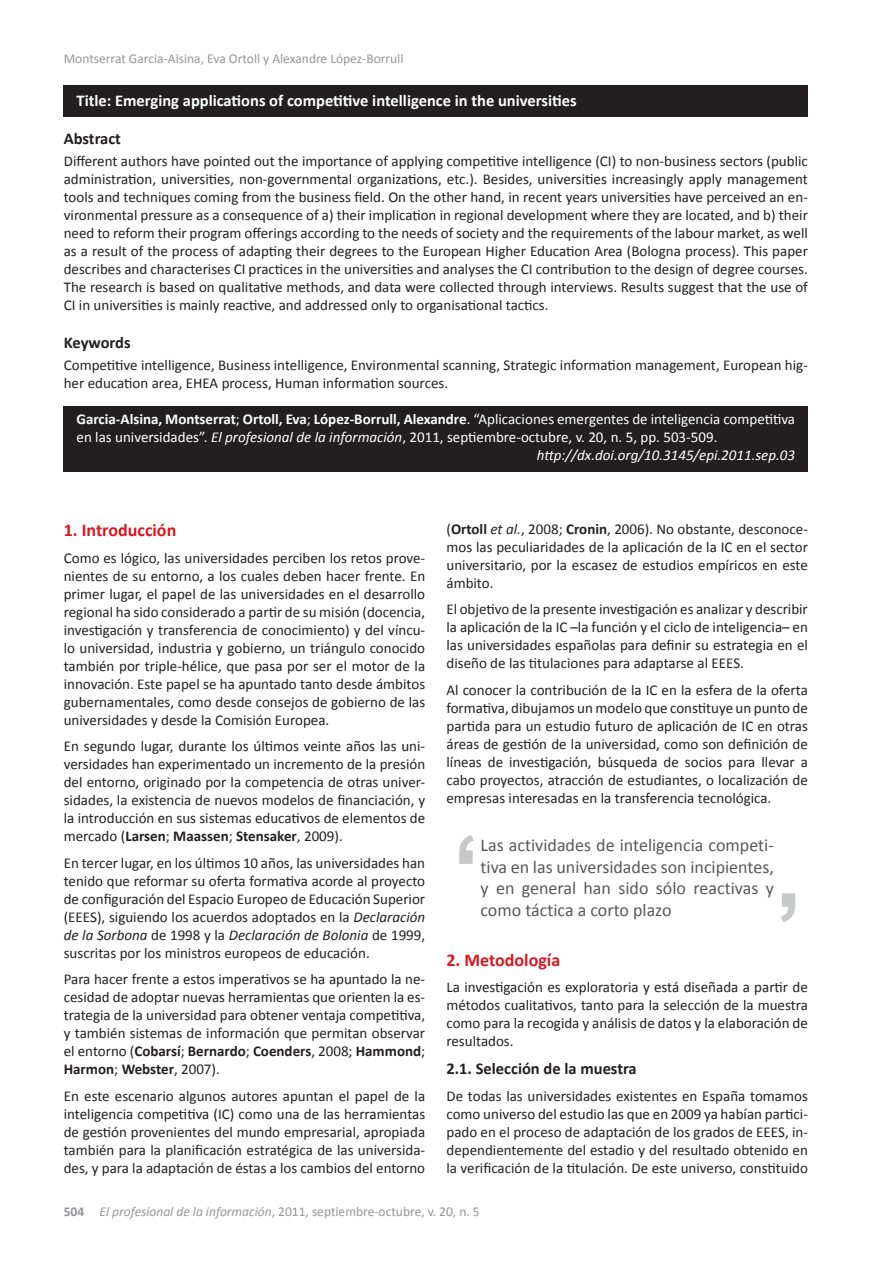
<style>
.page{position:relative;width:893px;height:1263px;background:#fff}
.page>*{position:absolute;margin:0;border:0;box-sizing:border-box;transform-origin:0 0}
.t1{font:18px/21.6px "Calibri";color:#57585a;text-align:justify}
.t2{font:700 18px "Calibri";color:#d7171f}
.t3{font:700 16.5px "Calibri";color:#fff}
.t4{font:700 16.5px "Calibri";color:#231f20}
.t5{font:15px/18px "Calibri";color:#231f20;text-align:justify}
.t6{font:700 15px "Calibri";color:#fff}
.t7{font:15px "Calibri";color:#fff}
.t8{font:italic 15px "Calibri";color:#fff}
.t9{font:13.5px "Calibri";color:#939598}
.s1{font-weight:400}
.s2{font-style:italic}
.s3{font-weight:700}
</style>
<div class="page">
<div style="left:64px;top:406px;width:744px;height:66px;background:#231f20"></div>
<div style="left:64px;top:85px;width:744px;height:32px;background:#231f20"></div>
<svg style="left:781px;top:893px;width:14px;height:29px"></svg>
<svg style="left:459px;top:835px;width:15px;height:29px"></svg>
<p class="t9" style="left:64px;top:50px;width:341px">Montserrat Garcia-Alsina, Eva Ortoll y Alexandre López-Borrull</p>
<p class="t3" style="left:77px;top:90px;width:502px">Title: Emerging applications of competitive intelligence in the universities</p>
<p class="t4" style="left:64px;top:128px;width:59px">Abstract</p>
<p class="t5" style="left:64px;top:152px;width:746px">Different authors have pointed out the importance of applying competitive intelligence (CI) to non-business sectors (public administration, universities, non-governmental organizations, etc.). Besides, universities increasingly apply management tools and techniques coming from the business field. On the other hand, in recent years universities have perceived an en&shy;vironmental pressure as a consequence of a) their implication in regional development where they are located, and b) their need to reform their program offerings according to the needs of society and the requirements of the labour market, as well as a result of the process of adapting their degrees to the European Higher Education Area (Bologna process). This paper describes and characterises CI practices in the universities and analyses the CI contribution to the design of degree courses.<br>The research is based on qualitative methods, and data were collected through interviews. Results suggest that the use of CI in universities is mainly reactive, and addressed only to organisational tactics.</p>
<p class="t4" style="left:64px;top:332px;width:68px">Keywords</p>
<p class="t5" style="left:64px;top:356px;width:746px">Competitive intelligence, Business intelligence, Environmental scanning, Strategic information management, European hig&shy;her education area, EHEA process, Human information sources.</p>
<p class="t6" style="left:77px;top:409px;width:720px">Garcia-Alsina, Montserrat<span class="s1">;</span> Ortoll, Eva<span class="s1">;</span> López-Borrull, Alexandre<span class="s1">. “Aplicaciones emergentes de inteligencia competitiva</span></p>
<p class="t7" style="left:77px;top:428px;width:642px">en las universidades”. <span class="s2">El profesional de la información</span>, 2011, septiembre-octubre, v. 20, n. 5, pp. 503-509.</p>
<p class="t8" style="left:537px;top:445px;width:260px">http://dx.doi.org/10.3145/epi.2011.sep.03</p>
<p class="t2" style="left:64px;top:519px;width:114px">1. Introducción</p>
<p class="t5" style="left:64px;top:549px;width:363px">Como es lógico, las universidades perciben los retos prove&shy;nientes de su entorno, a los cuales deben hacer frente. En primer lugar, el papel de las universidades en el desarrollo regional ha sido considerado a partir de su misión (docencia, investigación y transferencia de conocimiento) y del víncu&shy;lo universidad, industria y gobierno, un triángulo conocido también por triple-hélice, que pasa por ser el motor de la innovación. Este papel se ha apuntado tanto desde ámbitos gubernamentales, como desde consejos de gobierno de las universidades y desde la Comisión Europea.</p>
<p class="t5" style="left:64px;top:737px;width:363px">En segundo lugar, durante los últimos veinte años las uni&shy;versidades han experimentado un incremento de la presión del entorno, originado por la competencia de otras univer&shy;sidades, la existencia de nuevos modelos de financiación, y la introducción en sus sistemas educativos de elementos de mercado (<span class="s3">Larsen</span>; <span class="s3">Maassen</span>; <span class="s3">Stensaker</span>, 2009).</p>
<p class="t5" style="left:64px;top:854px;width:363px">En tercer lugar, en los últimos 10 años, las universidades han tenido que reformar su oferta formativa acorde al proyecto de configuración del Espacio Europeo de Educación Superior (EEES), siguiendo los acuerdos adoptados en la <span class="s2">Declaración de la Sorbona</span> de 1998 y la <span class="s2">Declaración de Bolonia</span> de 1999, suscritas por los ministros europeos de educación.</p>
<p class="t5" style="left:64px;top:970px;width:363px">Para hacer frente a estos imperativos se ha apuntado la ne&shy;cesidad de adoptar nuevas herramientas que orienten la es&shy;trategia de la universidad para obtener ventaja competitiva, y también sistemas de información que permitan observar el entorno (<span class="s3">Cobarsí</span>; <span class="s3">Bernardo</span>; <span class="s3">Coenders</span>, 2008; <span class="s3">Hammond</span>; <span class="s3">Harmon</span>; <span class="s3">Webster</span>, 2007).</p>
<p class="t5" style="left:64px;top:1087px;width:363px">En este escenario algunos autores apuntan el papel de la inteligencia competitiva (IC) como una de las herramientas de gestión provenientes del mundo empresarial, apropiada también para la planificación estratégica de las universida&shy;des, y para la adaptación de éstas a los cambios del entorno</p>
<p class="t5" style="left:446px;top:520px;width:363px">(<span class="s3">Ortoll</span> <span class="s2">et al.</span>, 2008; <span class="s3">Cronin</span>, 2006). No obstante, desconoce&shy;mos las peculiaridades de la aplicación de la IC en el sector universitario, por la escasez de estudios empíricos en este ámbito.</p>
<p class="t5" style="left:446px;top:600px;width:363px">El objetivo de la presente investigación es analizar y describir la aplicación de la IC –la función y el ciclo de inteligencia– en las universidades españolas para definir su estrategia en el diseño de las titulaciones para adaptarse al EEES.</p>
<p class="t5" style="left:446px;top:681px;width:363px">Al conocer la contribución de la IC en la esfera de la oferta formativa, dibujamos un modelo que constituye un punto de partida para un estudio futuro de aplicación de IC en otras áreas de gestión de la universidad, como son definición de líneas de investigación, búsqueda de socios para llevar a cabo proyectos, atracción de estudiantes, o localización de empresas interesadas en la transferencia tecnológica.</p>
<p class="t1" style="left:480px;top:834px;width:295px">Las actividades de inteligencia competi&shy;tiva en las universidades son incipientes, y en general han sido sólo reactivas y como táctica a corto plazo</p>
<p class="t2" style="left:446px;top:948px;width:115px">2. Metodología</p>
<p class="t5" style="left:446px;top:978px;width:363px">La investigación es exploratoria y está diseñada a partir de métodos cualitativos, tanto para la selección de la muestra como para la recogida y análisis de datos y la elaboración de resultados.</p>
<p class="t4" style="left:446px;top:1058px;width:192px">2.1. Selección de la muestra</p>
<p class="t5" style="left:446px;top:1087px;width:363px">De todas las universidades existentes en España tomamos como universo del estudio las que en 2009 ya habían partici&shy;pado en el proceso de adaptación de los grados de EEES, in&shy;dependientemente del estadio y del resultado obtenido en la verificación de la titulación. De este universo, constituido</p>
<p class="t9" style="left:64px;top:1203px;width:417px"><span class="s3">504</span> <span class="s2">El profesional de la información</span>, 2011, septiembre-octubre, v. 20, n. 5</p>
</div>
